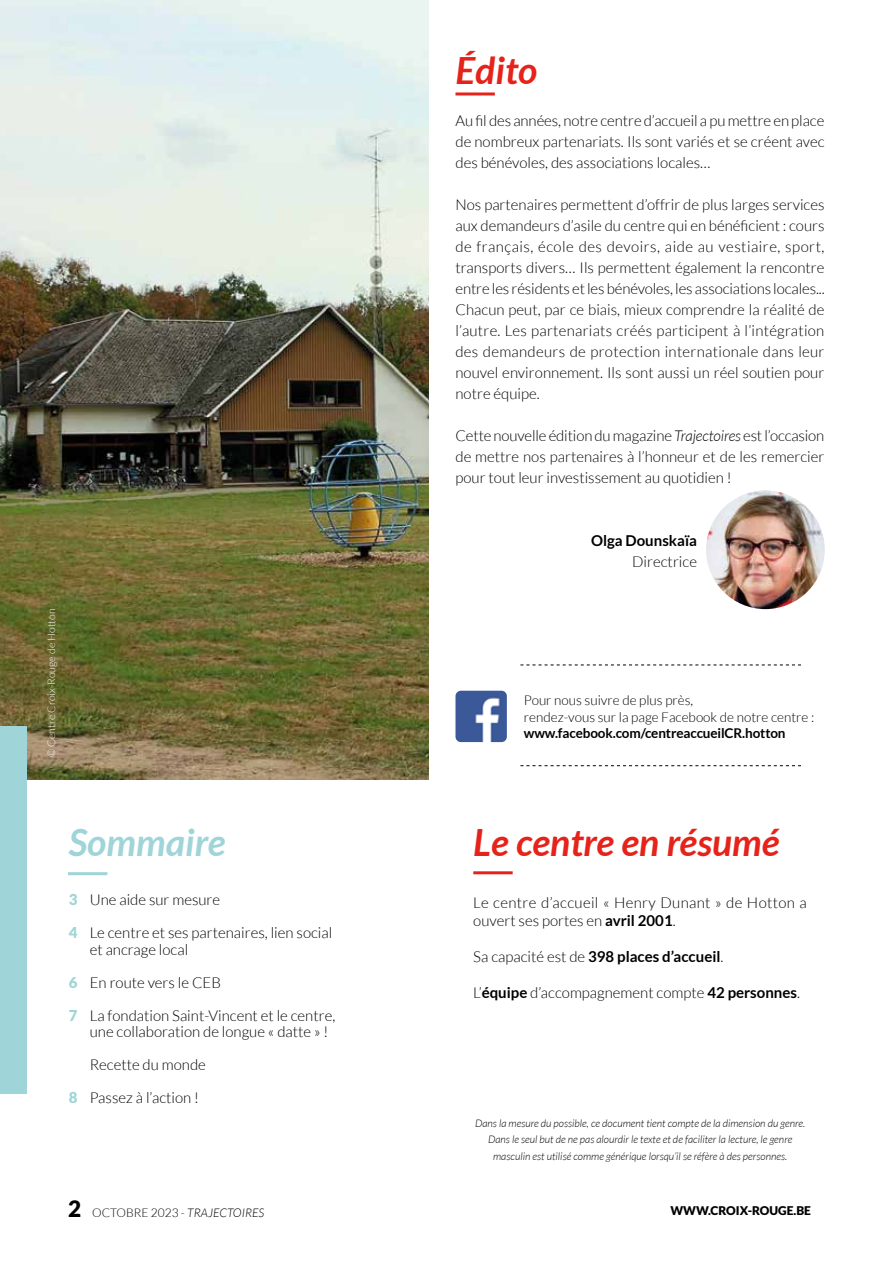
<style>
.page{position:relative;width:893px;height:1263px;background:#fff}
.page>*{position:absolute;margin:0;border:0;box-sizing:border-box;transform-origin:0 0}
.t1{font:italic 700 37.5px "Lato";color:#e5231b}
.t2{font:italic 700 37.5px "Lato";color:#9fd5d8}
.t3{font:300 15px/21px "Lato";color:#000;text-align:justify}
.t4{font:300 15px/18px "Lato";letter-spacing:.025em;color:#000}
.t5{font:700 15px "Lato";color:#000}
.t6{font:300 13.5px/16.5px "Lato";color:#000}
.t7{font:700 13.5px "Lato";letter-spacing:-.01em;color:#000}
.t8{font:300 12px "Lato";color:#000}
.t9{font:900 12px "Lato";color:#000}
.t10{font:italic 300 10.5px/16.5px "Lato";color:#000;text-align:center}
.t11{font:300 10.5px "Lato";color:#fff}
.s1{font-style:italic}
.s2{font-weight:900;color:#9fd5d8}
.s3{font-weight:700}
.s4{font-weight:300}
.s5{font-weight:900;font-size:22.5px}
</style>
<div class="page">
<svg style="left:520px;top:665px;width:281px;height:1px"></svg>
<svg style="left:520px;top:765px;width:281px;height:1px"></svg>
<img style="left:455px;top:691px;width:52px;height:51px">
<img style="left:706px;top:490px;width:119px;height:119px;border-radius:59px">
<hr style="left:455px;top:92px;width:40px;height:3px;background:#e5231b">
<hr style="left:68px;top:872px;width:39px;height:3px;background:#9fd5d8">
<img style="left:0;top:0;width:429px;height:780px">
<hr style="left:473px;top:871px;width:40px;height:3px;background:#e5231b">
<div style="left:0;top:726px;width:27px;height:368px;background:#9fd5d8"></div>
<p class="t11" style="left:46px;top:757px;width:150px;rotate:-90deg">© Centre Croix-Rouge de Hotton</p>
<h1 class="t1" style="left:455px;top:49px;width:83px">Édito</h1>
<p class="t3" style="left:455px;top:110px;width:370px">Au fil des années, notre centre d’accueil a pu mettre en place de nombreux partenariats. Ils sont variés et se créent avec des bénévoles, des associations locales…</p>
<p class="t3" style="left:455px;top:194px;width:371px">Nos partenaires permettent d’offrir de plus larges services aux demandeurs d’asile du centre qui en bénéficient : cours de français, école des devoirs, aide au vestiaire, sport, transports divers… Ils permettent également la rencontre entre les résidents et les bénévoles, les associations locales...<br>Chacun peut, par ce biais, mieux comprendre la réalité de l’autre. Les partenariats créés participent à l’intégration des demandeurs de protection internationale dans leur nouvel environnement. Ils sont aussi un réel soutien pour notre équipe.</p>
<p class="t3" style="left:455px;top:425px;width:370px">Cette nouvelle édition du magazine <span class="s1">Trajectoires</span> est l’occasion de mettre nos partenaires à l’honneur et de les remercier pour tout leur investissement au quotidien !</p>
<p class="t5" style="left:591px;top:532px;width:107px">Olga Dounskaïa</p>
<p class="t3" style="left:632px;top:551px;width:66px">Directrice</p>
<p class="t6" style="left:524px;top:692px;width:292px">Pour nous suivre de plus près,<br>rendez-vous sur la page Facebook de notre centre :</p>
<p class="t7" style="left:524px;top:726px;width:263px">www.facebook.com/centreaccueilCR.hotton</p>
<h1 class="t2" style="left:69px;top:820px;width:158px">Sommaire</h1>
<p class="t3" style="left:69px;top:889px;width:153px"><span class="s2">3</span> Une aide sur mesure</p>
<p class="t3" style="left:90px;top:924px;width:244px;line-height:16.5px;text-indent:-21px"><span class="s2">4</span> Le centre et ses partenaires, lien social et ancrage local</p>
<p class="t3" style="left:69px;top:972px;width:154px"><span class="s2">6</span> En route vers le CEB</p>
<p class="t3" style="left:90px;top:1007px;width:247px;line-height:16.5px;text-indent:-21px"><span class="s2">7</span> La fondation Saint-Vincent et le centre, une collaboration de longue « datte » !</p>
<p class="t3" style="left:90px;top:1054px;width:118px">Recette du monde</p>
<p class="t3" style="left:69px;top:1087px;width:132px"><span class="s2">8</span> Passez à l’action !</p>
<h1 class="t1" style="left:473px;top:820px;width:308px">Le centre en résumé</h1>
<p class="t4" style="left:473px;top:893px;width:335px">Le centre d’accueil « Henry Dunant » de Hotton a ouvert ses portes en <span class="s3">avril 2001</span>.</p>
<p class="t5" style="left:473px;top:948px;width:252px"><span class="s4">Sa capacité est de</span> 398 places d’accueil<span class="s4">.</span></p>
<p class="t3" style="left:473px;top:982px;width:328px">L’<span class="s3">équipe</span> d’accompagnement compte <span class="s3">42 personnes</span>.</p>
<p class="t10" style="left:475px;top:1115px;width:332px">Dans la mesure du possible, ce document tient compte de la dimension du genre.<br>Dans le seul but de ne pas alourdir le texte et de faciliter la lecture, le genre masculin est utilisé comme générique lorsqu’il se réfère à des personnes.</p>
<p class="t8" style="left:68px;top:1206px;width:198px"><span class="s5">2</span> OCTOBRE 2023 - <span class="s1">TRAJECTOIRES</span></p>
<p class="t9" style="left:670px;top:1204px;width:142px">WWW.CROIX-ROUGE.BE</p>
</div>
